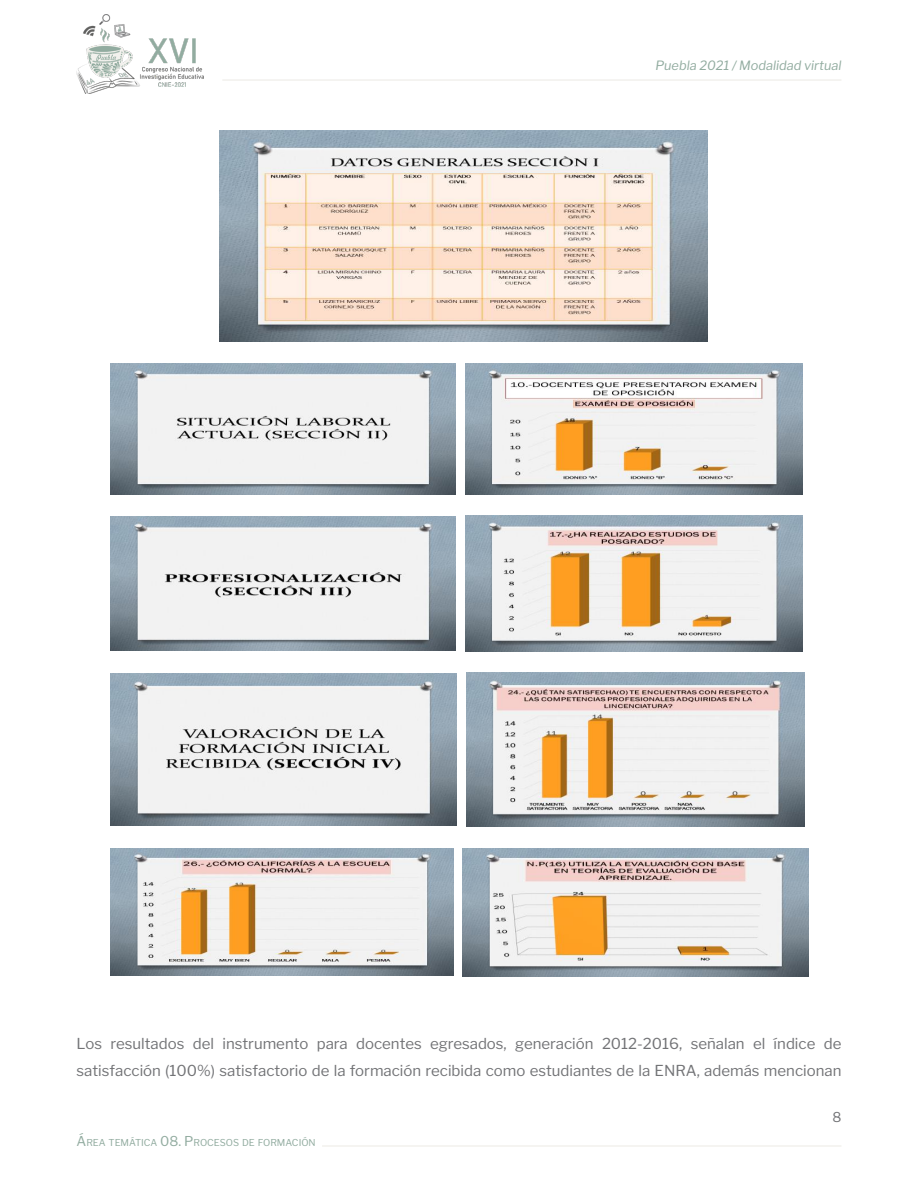
<style>
.page{position:relative;width:918px;height:1188px;background:#fff}
.page>*{position:absolute;margin:0;border:0;box-sizing:border-box;transform-origin:0 0}
.parrafo_general{font:15px/27px "Libre Franklin";color:#727376}
.t1{font:13.5px "Libre Franklin";color:#727376}
.t2{font:italic 12.75px "Libre Franklin";color:#92aca0}
.t3{font:9.45px "Libre Franklin";color:#92aca0}
.s1{font-size:13.5px}
</style>
<div class="page">
<hr style="left:222px;top:79px;width:619px;height:2px;background:#f2f1ed">
<img style="left:77px;top:15px;width:126px;height:79px">
<hr style="left:322px;top:1145px;width:519px;height:2px;background:#f2f1ed">
<img style="left:219px;top:130px;width:488px;height:211px">
<img style="left:111px;top:364px;width:345px;height:130px">
<img style="left:465px;top:364px;width:337px;height:130px">
<img style="left:111px;top:516px;width:345px;height:134px">
<img style="left:465px;top:516px;width:338px;height:135px">
<img style="left:111px;top:673px;width:346px;height:152px">
<img style="left:466px;top:673px;width:339px;height:153px">
<img style="left:111px;top:848px;width:342px;height:128px">
<img style="left:463px;top:848px;width:346px;height:128px">
<p class="t2" style="left:655px;top:58px;width:187px">Puebla 2021 / Modalidad virtual</p>
<p class="parrafo_general" style="left:77px;top:1030px;width:766px">Los resultados del instrumento para docentes egresados, generación 2012-2016, señalan el índice de satisfacción (100%) satisfactorio de la formación recibida como estudiantes de la ENRA, además mencionan</p>
<p class="t3" style="left:77px;top:1137px;width:241px"><span class="s1">Á</span>REA TEMÁTICA <span class="s1">08. P</span>ROCESOS DE FORMACIÓN</p>
<p class="t1" style="left:832px;top:1109px;width:11px">8</p>
</div>
